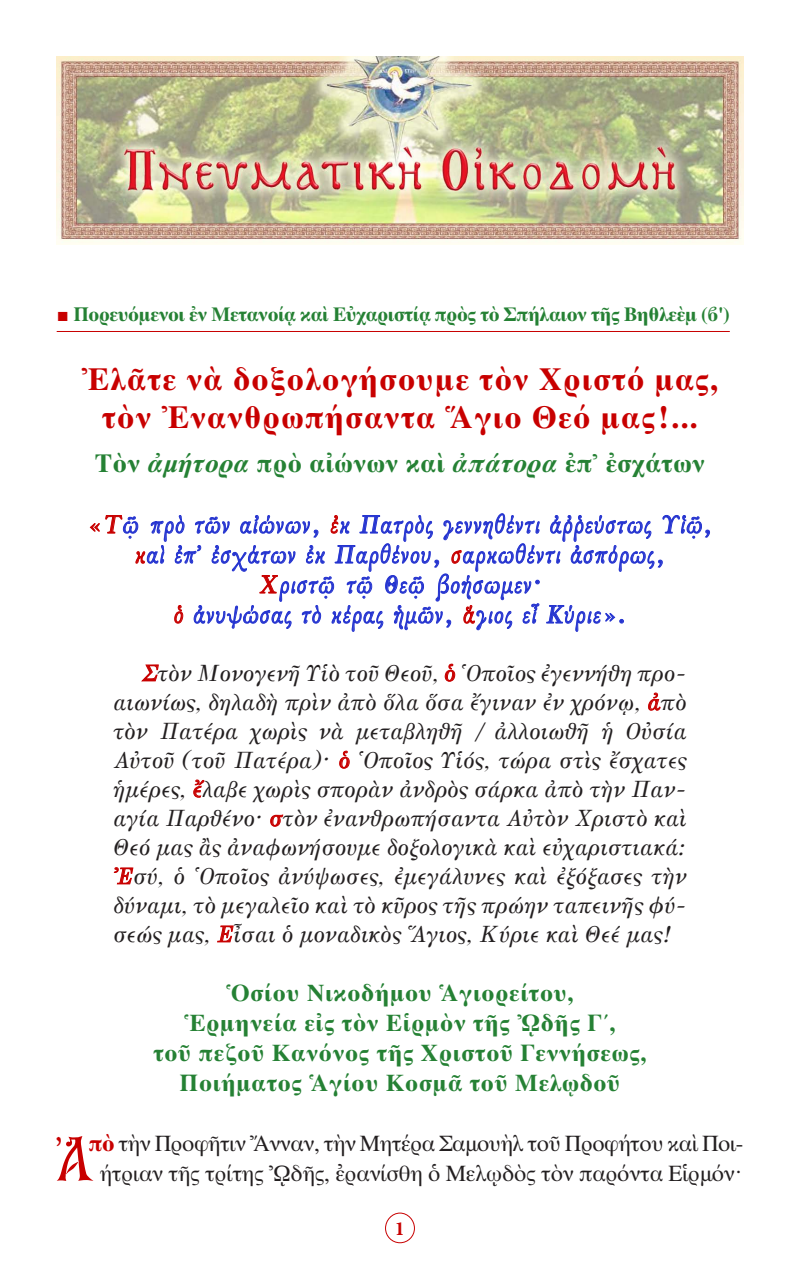
<style>
.page{position:relative;width:800px;height:1270px;background:#fff}
.page>*{position:absolute;margin:0;border:0;box-sizing:border-box;transform-origin:0 0}
.t1{font:45.6px "BYZIMAK";color:#c80000}
.t2{font:700 32px/38.4px "CTOS Times Pro";letter-spacing:.04em;color:#c80000;text-align:center}
.t3{font:26px "GFS Baskerville";letter-spacing:.04em;color:#2534d0}
.t4{font:700 26px "CTOS Times Pro";letter-spacing:.02em;color:#258134}
.t5{font:700 24px "CTOS Times Pro";letter-spacing:.03em;color:#258134}
.t6{font:23px/29px "SK Aphrodite Pol Uni W Italic";letter-spacing:.02em;color:#231f20;text-align:justify}
.t7{font:23px "CTOS Times Pro";letter-spacing:-.01em;color:#231f20}
.t8{font:700 20px "CTOS Times Pro";letter-spacing:-.02em;color:#258134}
.t9{font:700 20px "Minion Pro";color:#c80000}
.s1{font-family:"Times New Roman";font-weight:400;color:#c80000}
.s2{font-style:italic}
.s3{color:#c80000}
.s4{font-size:62.8px}
.s5{font-weight:700;color:#c80000}
</style>
<div class="page">
<div style="left:385px;top:1213px;width:30px;height:30px;border:1px solid #c80000;border-radius:50%"></div>
<hr style="left:57px;top:331px;width:673px;height:1px;background:#c80000">
<svg style="left:89px;top:513px;width:621px;height:119px"></svg>
<svg style="left:141px;top:664px;width:18px;height:18px"></svg>
<svg style="left:444px;top:663px;width:12px;height:19px"></svg>
<svg style="left:648px;top:692px;width:13px;height:19px"></svg>
<svg style="left:339px;top:750px;width:11px;height:19px"></svg>
<svg style="left:193px;top:779px;width:12px;height:19px"></svg>
<svg style="left:270px;top:814px;width:14px;height:13px"></svg>
<svg style="left:113px;top:867px;width:21px;height:18px"></svg>
<svg style="left:217px;top:925px;width:17px;height:18px"></svg>
<img style="left:57px;top:57px;width:686px;height:187px">
<p class="t8" style="left:57px;top:304px;width:675px"><span class="s1">■</span> Πορευόμενοι ἐν Μετανοίᾳ καὶ Εὐχαριστίᾳ πρὸς τὸ Σπήλαιον τῆς Βηθλεὲμ (β')</p>
<p class="t2" style="left:82px;top:360px;width:638px">Ἐλᾶτε νὰ δοξολογήσουμε τὸν Χριστό μας, τὸν Ἐνανθρωπήσαντα Ἅγιο Θεό μας!...</p>
<p class="t4" style="left:95px;top:449px;width:612px">Τὸν <span class="s2">ἀμήτορα</span> πρὸ αἰώνων καὶ <span class="s2">ἀπάτορα</span> ἐπ᾿ ἐσχάτων</p>
<p class="t3" style="left:88px;top:511px;width:626px"><span class="s3">«Τ</span>ῷ πρὸ τῶν αἰώνων, <span class="s3">ἐ</span>κ Πατρὸς γεννηθέντι ἀῤῥεύστως Υἱῷ,</p>
<p class="t3" style="left:135px;top:541px;width:531px"><span class="s3">κ</span>αὶ ἐπ᾿ ἐσχάτων ἐκ Παρθένου, <span class="s3">σ</span>αρκωθέντι ἀσπόρως,</p>
<p class="t3" style="left:259px;top:571px;width:283px"><span class="s3">Χ</span>ριστῷ τῷ Θεῷ βοήσωμεν·</p>
<p class="t3" style="left:174px;top:601px;width:454px"><span class="s3">ὁ</span> ἀνυψώσας τὸ κέρας ἡμῶν, <span class="s3">ἅ</span>γιος εἶ Κύριε».</p>
<p class="t6" style="left:142px;top:659px;width:546px"><span class="s3">Σ</span>τὸν Μονογενῆ Υἱὸ τοῦ Θεοῦ, <span class="s3">ὁ</span> Ὁποῖος ἐγεννήθη προ-</p>
<p class="t6" style="left:113px;top:688px;width:575px">αιωνίως, δηλαδὴ πρὶν ἀπὸ ὅλα ὅσα ἔγιναν ἐν χρόνῳ, <span class="s3">ἀ</span>πὸ τὸν Πατέρα χωρὶς νὰ μεταβληθῆ / ἀλλοιωθῆ ἡ Οὐσία Αὐτοῦ (τοῦ Πατέρα)· <span class="s3">ὁ</span> Ὁποῖος Υἱός, τώρα στὶς ἔσχατες ἡμέρες, <span class="s3">ἔ</span>λαβε χωρὶς σπορὰν ἀνδρὸς σάρκα ἀπὸ τὴν Παν&shy;αγία Παρθένο· <span class="s3">σ</span>τὸν ἐνανθρωπήσαντα Αὐτὸν Χριστὸ καὶ Θεό μας ἂς ἀναφωνήσουμε δοξολογικὰ καὶ εὐχαριστιακά:<br><span class="s3">Ἐ</span>σύ, ὁ Ὁποῖος ἀνύψωσες, ἐμεγάλυνες καὶ ἐξόξασες τὴν δύναμι, τὸ μεγαλεῖο καὶ τὸ κῦρος τῆς πρώην ταπεινῆς φύ&shy;σεώς μας, <span class="s3">Ε</span>ἶσαι ὁ μοναδικὸς Ἅγιος, Κύριε καὶ Θεέ μας!</p>
<p class="t5" style="left:226px;top:979px;width:349px">Ὁσίου Νικοδήμου Ἁγιορείτου,</p>
<p class="t5" style="left:184px;top:1009px;width:433px">Ἑρμηνεία εἰς τὸν Εἱρμὸν τῆς ᾨδῆς Γ΄,</p>
<p class="t5" style="left:153px;top:1039px;width:495px">τοῦ πεζοῦ Κανόνος τῆς Χριστοῦ Γεννήσεως,</p>
<p class="t5" style="left:180px;top:1069px;width:442px">Ποιήματος Ἁγίου Κοσμᾶ τοῦ Μελῳδοῦ</p>
<p class="t1" style="left:52px;top:1126px;width:44px">᾿<span class="s4">Α</span></p>
<p class="t7" style="left:89px;top:1130px;width:656px"><span class="s5">πὸ</span> τὴν Προφῆτιν Ἄνναν, τὴν Μητέρα Σαμουὴλ τοῦ Προφήτου καὶ Ποι-</p>
<p class="t7" style="left:100px;top:1160px;width:644px">ήτριαν τῆς τρίτης ᾨδῆς, ἐρανίσθη ὁ Μελῳδὸς τὸν παρόντα Εἱρμόν·</p>
<p class="t9" style="left:395px;top:1214px;width:11px">1</p>
</div>
